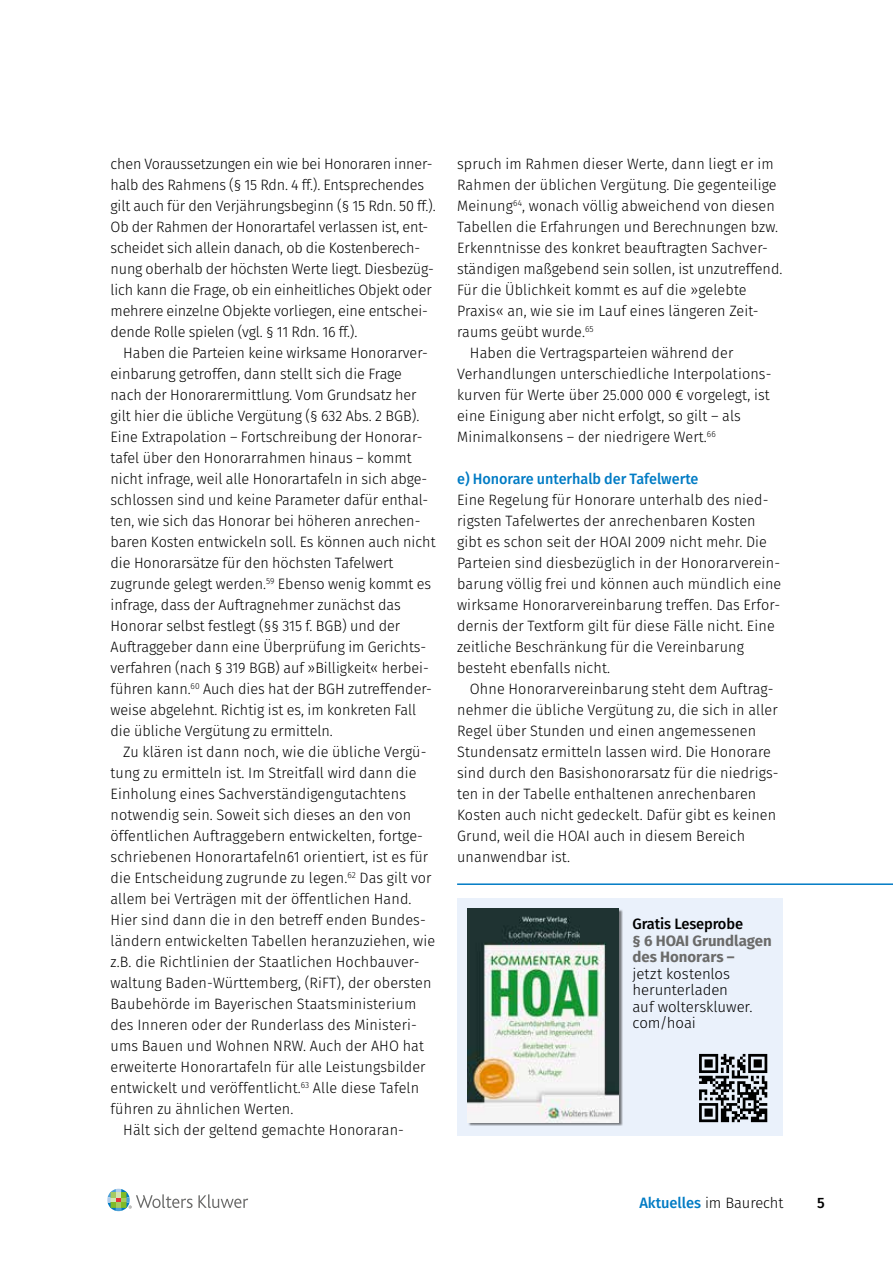
<style>
.page{position:relative;width:893px;height:1263px;background:#fff}
.page>*{position:absolute;margin:0;border:0;box-sizing:border-box;transform-origin:0 0}
.t1{font:300 15px/21px "Fira Sans";letter-spacing:.01em;color:#000;scale:.96 1}
.t2{font:300 15px/21px "Fira Sans";letter-spacing:-.01em;color:#000;scale:.96 1}
.t3{font:300 15px/16.5px "Fira Sans";letter-spacing:-.01em;color:#000}
.t4{font:500 15px "Fira Sans";color:#007bc4;scale:.96 1}
.t5{font:700 15px/16.5px "Fira Sans";letter-spacing:-.005em;color:#6b6b6a}
.t6{font:300 15px "Fira Sans";letter-spacing:.01em;color:#000}
.t7{font:500 15px "Fira Sans";letter-spacing:-.01em;color:#000}
.s1{font-weight:500;color:#007bc4}
</style>
<div class="page">
<svg style="left:107px;top:1189px;width:141px;height:22px"></svg>
<div style="left:457px;top:898px;width:325px;height:237px;background:#eaf1fb"></div>
<hr style="left:457px;top:883px;width:436px;height:2px;background:#007bc4">
<div style="left:468px;top:909px;width:155px;height:217px;background:#000;opacity:.5"></div>
<img style="left:468px;top:909px;width:151px;height:213px">
<svg style="left:699px;top:1054px;width:68px;height:68px"></svg>
<p class="t2" style="left:111px;top:153px;width:340px">chen Voraussetzungen ein wie bei Honoraren inner&shy;halb des Rahmens (§ 15 Rdn. 4 ff.). Entsprechendes gilt auch für den Verjährungsbeginn (§ 15 Rdn. 50 ff.).<br>Ob der Rahmen der Honorartafel verlassen ist, ent&shy;scheidet sich allein danach, ob die Kostenberech&shy;nung oberhalb der höchsten Werte liegt. Diesbezüg&shy;lich kann die Frage, ob ein einheitliches Objekt oder mehrere einzelne Objekte vorliegen, eine entschei&shy;dende Rolle spielen (vgl. § 11 Rdn. 16 ff.).</p>
<p class="t1" style="left:111px;top:342px;width:340px;text-indent:13px">Haben die Parteien keine wirksame Honorarver&shy;einbarung getroffen, dann stellt sich die Frage nach der Honorarermittlung. Vom Grundsatz her gilt hier die übliche Vergütung (§ 632 Abs. 2 BGB).<br>Eine Extrapolation – Fortschreibung der Honorar&shy;tafel über den Honorarrahmen hinaus – kommt nicht infrage, weil alle Honorartafeln in sich abge&shy;schlossen sind und keine Parameter dafür enthal&shy;ten, wie sich das Honorar bei höheren anrechen&shy;baren Kosten entwickeln soll. Es können auch nicht die Honorarsätze für den höchsten Tafelwert zugrunde gelegt werden.<sup>59</sup> Ebenso wenig kommt es infrage, dass der Auftragnehmer zunächst das Honorar selbst festlegt (§§ 315 f. BGB) und der Auftraggeber dann eine Überprüfung im Gerichts&shy;verfahren (nach § 319 BGB) auf »Billigkeit« herbei&shy;führen kann.<sup>60</sup> Auch dies hat der BGH zutreffender&shy;weise abgelehnt. Richtig ist es, im konkreten Fall die übliche Vergütung zu ermitteln.</p>
<p class="t1" style="left:123px;top:741px;width:317px">Zu klären ist dann noch, wie die übliche Vergü-</p>
<p class="t1" style="left:111px;top:762px;width:320px">tung zu ermitteln ist. Im Streitfall wird dann die</p>
<p class="t1" style="left:111px;top:783px;width:309px">Einholung eines Sachverständigengutachtens</p>
<p class="t1" style="left:111px;top:804px;width:315px">notwendig sein. Soweit sich dieses an den von</p>
<p class="t1" style="left:111px;top:825px;width:327px">öffentlichen Auftraggebern entwickelten, fortge-</p>
<p class="t1" style="left:111px;top:846px;width:332px">schriebenen Honorartafeln61 orientiert, ist es für</p>
<p class="t1" style="left:111px;top:867px;width:336px">die Entscheidung zugrunde zu legen.<sup>62</sup> Das gilt vor</p>
<p class="t1" style="left:111px;top:888px;width:315px">allem bei Verträgen mit der öffentlichen Hand.</p>
<p class="t1" style="left:111px;top:909px;width:330px">Hier sind dann die in den betreff enden Bundes-</p>
<p class="t1" style="left:111px;top:930px;width:340px">ländern entwickelten Tabellen heranzuziehen, wie</p>
<p class="t1" style="left:111px;top:951px;width:323px">z.B. die Richtlinien der Staatlichen Hochbauver-</p>
<p class="t1" style="left:111px;top:972px;width:336px">waltung Baden-Württemberg, (RiFT), der obersten</p>
<p class="t1" style="left:111px;top:993px;width:320px">Baubehörde im Bayerischen Staatsministerium</p>
<p class="t1" style="left:111px;top:1014px;width:321px">des Inneren oder der Runderlass des Ministeri-</p>
<p class="t1" style="left:111px;top:1035px;width:328px">ums Bauen und Wohnen NRW. Auch der AHO hat</p>
<p class="t1" style="left:111px;top:1056px;width:330px">erweiterte Honorartafeln für alle Leistungsbilder</p>
<p class="t1" style="left:111px;top:1077px;width:323px">entwickelt und veröffentlicht.<sup>63</sup> Alle diese Tafeln</p>
<p class="t1" style="left:111px;top:1098px;width:192px">führen zu ähnlichen Werten.</p>
<p class="t1" style="left:123px;top:1119px;width:294px">Hält sich der geltend gemachte Honoraran-</p>
<p class="t1" style="left:457px;top:153px;width:331px">spruch im Rahmen dieser Werte, dann liegt er im</p>
<p class="t1" style="left:457px;top:174px;width:334px">Rahmen der üblichen Vergütung. Die gegenteilige</p>
<p class="t1" style="left:457px;top:195px;width:332px">Meinung<sup>64</sup>, wonach völlig abweichend von diesen</p>
<p class="t1" style="left:457px;top:216px;width:336px">Tabellen die Erfahrungen und Berechnungen bzw.</p>
<p class="t1" style="left:457px;top:237px;width:325px">Erkenntnisse des konkret beauftragten Sachver-</p>
<p class="t1" style="left:457px;top:258px;width:340px">ständigen maßgebend sein sollen, ist unzutreffend.</p>
<p class="t1" style="left:457px;top:279px;width:303px">Für die Üblichkeit kommt es auf die »gelebte</p>
<p class="t1" style="left:457px;top:300px;width:316px">Praxis« an, wie sie im Lauf eines längeren Zeit-</p>
<p class="t1" style="left:457px;top:321px;width:144px">raums geübt wurde.<sup>65</sup></p>
<p class="t1" style="left:470px;top:342px;width:276px">Haben die Vertragsparteien während der</p>
<p class="t1" style="left:457px;top:363px;width:327px">Verhandlungen unterschiedliche Interpolations-</p>
<p class="t1" style="left:457px;top:384px;width:327px">kurven für Werte über 25.000 000 € vorgelegt, ist</p>
<p class="t1" style="left:457px;top:405px;width:297px">eine Einigung aber nicht erfolgt, so gilt – als</p>
<p class="t1" style="left:457px;top:426px;width:271px">Minimalkonsens – der niedrigere Wert.<sup>66</sup></p>
<p class="t4" style="left:457px;top:467px;width:253px">e) Honorare unterhalb der Tafelwerte</p>
<p class="t1" style="left:457px;top:489px;width:339px">Eine Regelung für Honorare unterhalb des nied&shy;rigsten Tafelwertes der anrechenbaren Kosten gibt es schon seit der HOAI 2009 nicht mehr. Die Parteien sind diesbezüglich in der Honorarverein&shy;barung völlig frei und können auch mündlich eine wirksame Honorarvereinbarung treffen. Das Erfor&shy;dernis der Textform gilt für diese Fälle nicht. Eine zeitliche Beschränkung für die Vereinbarung besteht ebenfalls nicht.</p>
<p class="t1" style="left:457px;top:678px;width:336px;text-indent:13px">Ohne Honorarvereinbarung steht dem Auftrag&shy;nehmer die übliche Vergütung zu, die sich in aller Regel über Stunden und einen angemessenen Stundensatz ermitteln lassen wird. Die Honorare sind durch den Basishonorarsatz für die niedrigs&shy;ten in der Tabelle enthaltenen anrechenbaren Kosten auch nicht gedeckelt. Dafür gibt es keinen Grund, weil die HOAI auch in diesem Bereich unanwendbar ist.</p>
<p class="t7" style="left:632px;top:912px;width:112px">Gratis Leseprobe</p>
<p class="t5" style="left:632px;top:931px;width:141px">§ 6 HOAI Grundlagen des Honorars –</p>
<p class="t3" style="left:632px;top:965px;width:121px">jetzt kostenlos herunterladen auf wolterskluwer. com/hoai</p>
<p class="t6" style="left:639px;top:1192px;width:145px"><span class="s1">Aktuelles</span> im Baurecht</p>
<p class="t7" style="left:817px;top:1190px;width:9px">5</p>
</div>
